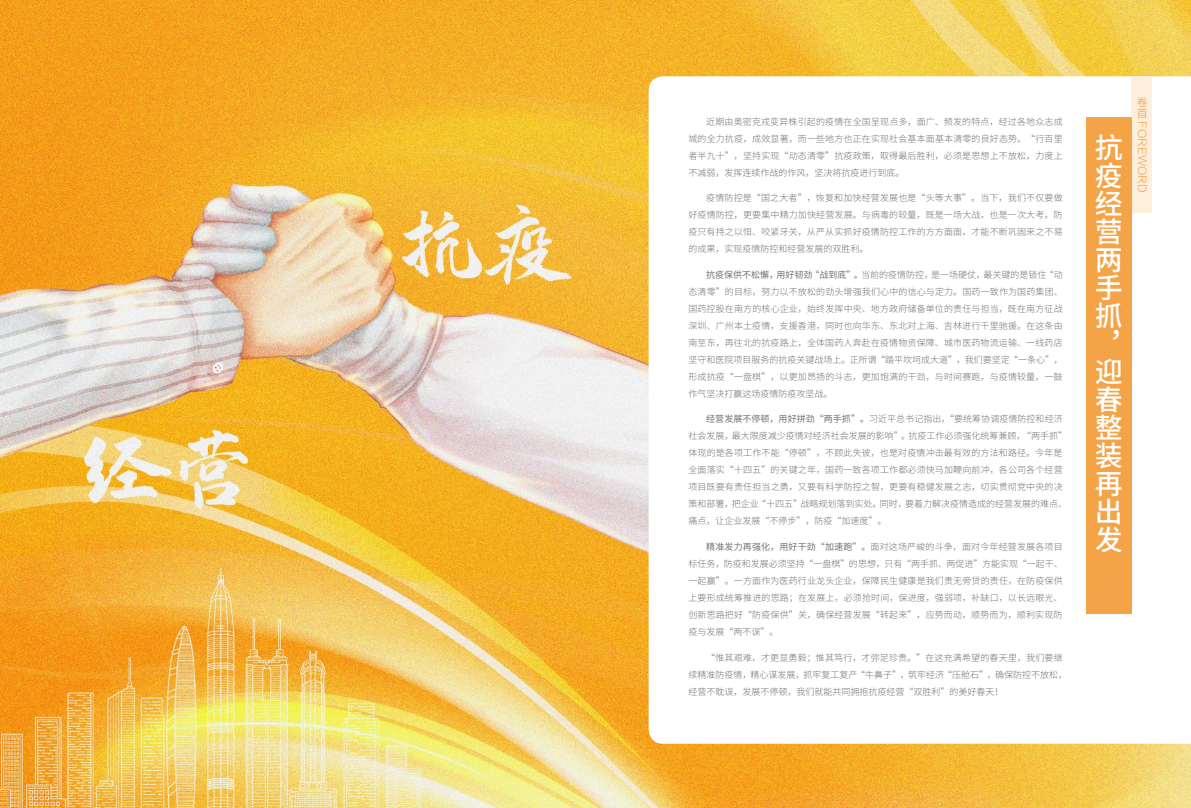
<style>
.page{position:relative;width:1191px;height:808px;background:#fff}
.page>*{position:absolute;margin:0;border:0;box-sizing:border-box;transform-origin:0 0}
.t1{font:500 28px/28px "Source Han Sans CN";color:#fff;text-align:justify}
.t2{font:11px/11px "FZLTXHK";color:#f5a347}
.t3{font:300 9px/17px "Source Han Sans CN";letter-spacing:.015em;color:#727171}
.s1{font-weight:400}
</style>
<div class="page">
<img style="left:0;top:0;width:1191px;height:808px">
<svg style="left:648px;top:76px;width:543px;height:668px"></svg>
<div style="left:1131px;top:76px;width:21px;height:136px;background:#feeedc"></div>
<div style="left:1086px;top:117px;width:45px;height:496px;background:#f5a347"></div>
<p class="t3" style="left:706px;top:113px;width:358px">近期由奥密克戎变异株引起的疫情在全国呈现点多，面广、频发的特点，经过各地众志成</p>
<p class="t3" style="left:688px;top:130px;width:376px">城的全力抗疫，成效显著，而一些地方也正在实现社会基本面基本清零的良好态势。“行百里</p>
<p class="t3" style="left:688px;top:147px;width:376px">者半九十”，坚持实现“动态清零”抗疫政策，取得最后胜利，必须是思想上不放松，力度上不减弱，发挥连续作战的作风，坚决将抗疫进行到底。</p>
<p class="t3" style="left:688px;top:190px;width:376px;text-align:justify;text-indent:18px">疫情防控是“国之大者”，恢复和加快经营发展也是“头等大事”。当下，我们不仅要做好疫情防控，更要集中精力加快经营发展。与病毒的较量，既是一场大战，也是一次大考。防疫只有持之以恒、咬紧牙关，从严从实抓好疫情防控工作的方方面面，才能不断巩固来之不易的成果，实现疫情防控和经营发展的双胜利。</p>
<p class="t3" style="left:688px;top:266px;width:376px;text-align:justify;text-indent:18px"><span class="s1">抗疫保供不松懈，用好韧劲“战到底”。</span>当前的疫情防控，是一场硬仗，最关键的是锁住“动态清零”的目标，努力以不放松的劲头增强我们心中的信心与定力。国药一致作为国药集团、国药控股在南方的核心企业，始终发挥中央、地方政府储备单位的责任与担当，既在南方征战深圳、广州本土疫情，支援香港，同时也向华东、东北对上海、吉林进行千里驰援。在这条由南至东，再往北的抗疫路上，全体国药人奔赴在疫情物资保障、城市医药物流运输、一线药店坚守和医院项目服务的抗疫关键战场上。正所谓“踏平坎坷成大道”，我们要坚定“一条心”，形成抗疫“一盘棋”，以更加昂扬的斗志，更加饱满的干劲，与时间赛跑，与疫情较量，一鼓作气坚决打赢这场疫情防疫攻坚战。</p>
<p class="t3" style="left:688px;top:411px;width:380px;text-indent:18px"><span class="s1">经营发展不停顿，用好拼劲“两手抓”。</span>习近平总书记指出，“要统筹协调疫情防控和经济社会发展，最大限度减少疫情对经济社会发展的影响”。抗疫工作必须强化统筹兼顾，“两手抓”体现的是各项工作不能“停顿”，不顾此失彼，也是对疫情冲击最有效的方法和路径。今年是全面落实“十四五”的关键之年，国药一致各项工作都必须快马加鞭向前冲，各公司各个经营项目既要有责任担当之勇，又要有科学防控之智，更要有稳健发展之志，切实贯彻党中央的决策和部署，把企业“十四五”战略规划落到实处。同时，要着力解决疫情造成的经营发展的难点、痛点，让企业发展“不停步”，防疫“加速度”。</p>
<p class="t3" style="left:688px;top:538px;width:376px;text-align:justify;text-indent:18px"><span class="s1">精准发力再强化，用好干劲“加速跑”。</span>面对这场严峻的斗争，面对今年经营发展各项目标任务，防疫和发展必须坚持“一盘棋”的思想，只有“两手抓、两促进”方能实现“一起干、一起赢”。一方面作为医药行业龙头企业，保障民生健康是我们责无旁贷的责任，在防疫保供上要形成统筹推进的思路；在发展上，必须抢时间，保进度，强弱项，补缺口，以长远眼光、创新思路把好“防疫保供”关，确保经营发展“转起来”，应势而动，顺势而为，顺利实现防疫与发展“两不误”。</p>
<p class="t3" style="left:688px;top:649px;width:380px;text-indent:18px">“惟其艰难，才更显勇毅；惟其笃行，才弥足珍贵。”在这充满希望的春天里，我们要继续精准防疫情，精心谋发展，抓牢复工复产“牛鼻子”，筑牢经济“压舱石”，确保防控不放松，经营不耽误，发展不停顿，我们就能共同拥抱抗疫经营“双胜利”的美好春天！</p>
<h1 class="t1" style="left:1094px;top:134px;width:29px">抗疫经营两手抓，迎春整装再出发</h1>
<p class="t2" style="left:1137px;top:96px;width:12px">卷首</p>
<p class="t2" style="left:1147px;top:121px;width:73px;rotate:90deg">FOREWORD</p>
</div>
